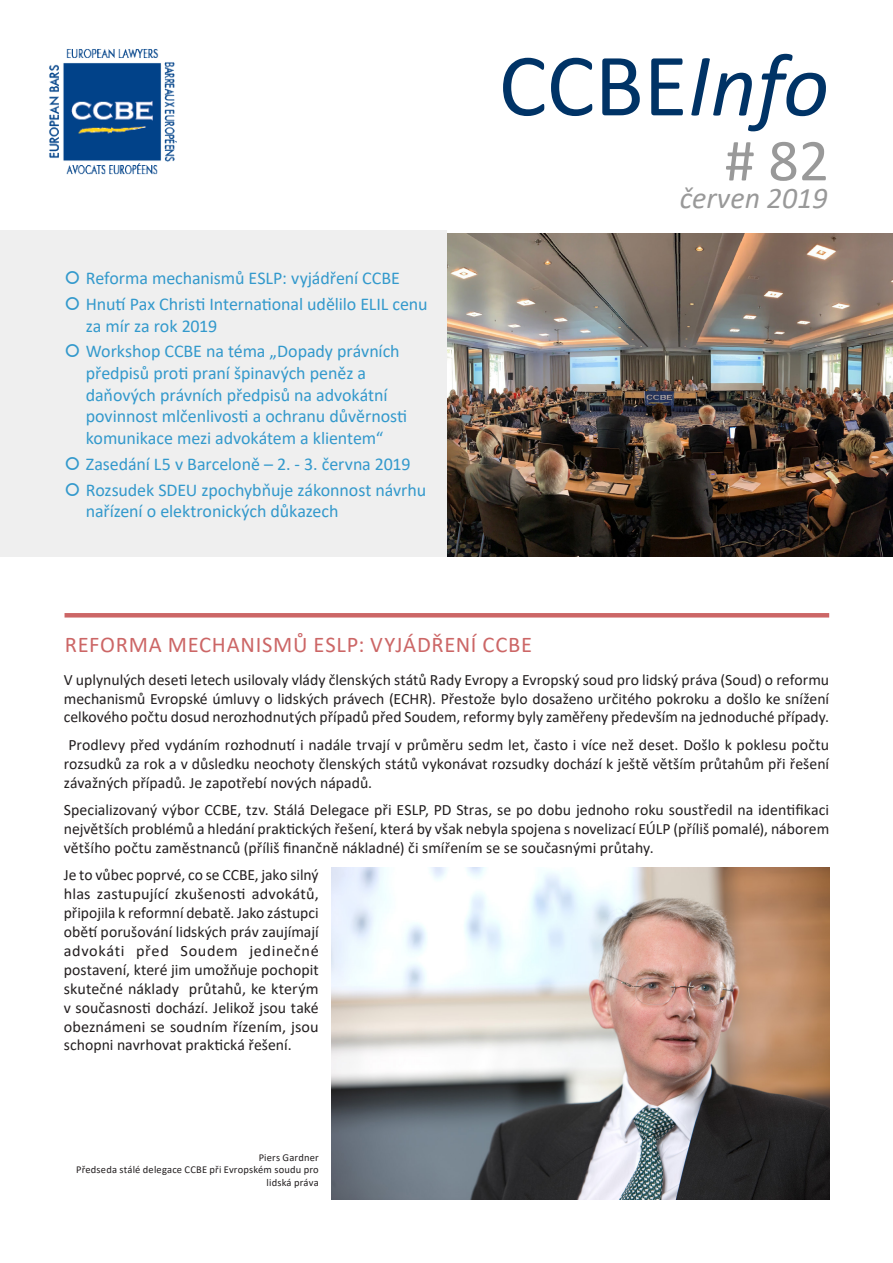
<style>
.page{position:relative;width:893px;height:1263px;background:#fff}
.page>*{position:absolute;margin:0;border:0;box-sizing:border-box;transform-origin:0 0}
.t1{font:90px "Calibri";color:#036}
.t2{font:60px "Calibri";color:#999}
.t3{font:italic 30px "Calibri";color:#999}
.Titre_01{font:22.5px "Calibri";letter-spacing:.035em;color:#c66}
.t4{font:18px/21.6px "Calibri";letter-spacing:-.005em;color:#39c}
.Contenu{font:15.75px/18.9px "Calibri";color:#231f20;text-align:justify}
.Légende_noir{font:10.5px/12.6px "Calibri";letter-spacing:.015em;color:#231f20;text-align:right}
.s1{font-style:italic}
</style>
<div class="page">
<img style="left:49px;top:49px;width:127px;height:126px">
<img style="left:446px;top:233px;width:447px;height:323px">
<img style="left:331px;top:867px;width:498px;height:332px">
<hr style="left:65px;top:613px;width:764px;height:4px;background:#c66">
<div style="left:0;top:231px;width:446px;height:326px;background:#efefef"></div>
<p class="t4" style="left:86px;top:267px;width:316px">Reforma mechanismů ESLP: vyjádření CCBE</p>
<p class="t4" style="left:86px;top:293px;width:343px">Hnutí Pax Christi International udělilo ELIL cenu za mír za rok 2019</p>
<p class="t4" style="left:86px;top:340px;width:323px">Workshop CCBE na téma „Dopady právních předpisů proti praní špinavých peněz a daňových právních předpisů na advokátní povinnost mlčenlivosti a ochranu důvěrnosti komunikace mezi advokátem a klientem“</p>
<p class="t4" style="left:86px;top:452px;width:326px">Zasedání L5 v Barceloně – 2. - 3. června 2019</p>
<p class="t4" style="left:86px;top:478px;width:342px">Rozsudek SDEU zpochybňuje zákonnost návrhu nařízení o elektronických důkazech</p>
<p class="t1" style="left:499px;top:23px;width:332px">CCBE<span class="s1">Info</span></p>
<p class="t2" style="left:725px;top:119px;width:106px"># 82</p>
<p class="t3" style="left:680px;top:178px;width:149px">červen 2019</p>
<p class="Titre_01" style="left:65px;top:628px;width:469px">REFORMA MECHANISMŮ ESLP: VYJÁDŘENÍ CCBE</p>
<p class="Contenu" style="left:64px;top:669px;width:767px">V uplynulých deseti letech usilovaly vlády členských států Rady Evropy a Evropský soud pro lidský práva (Soud) o reformu mechanismů Evropské úmluvy o lidských právech (ECHR). Přestože bylo dosaženo určitého pokroku a došlo ke snížení celkového počtu dosud nerozhodnutých případů před Soudem, reformy byly zaměřeny především na jednoduché případy.</p>
<p class="Contenu" style="left:64px;top:735px;width:767px;text-indent:5px">Prodlevy před vydáním rozhodnutí i nadále trvají v průměru sedm let, často i více než deset. Došlo k poklesu počtu rozsudků za rok a v důsledku neochoty členských států vykonávat rozsudky dochází k ještě větším průtahům při řešení závažných případů. Je zapotřebí nových nápadů.</p>
<p class="Contenu" style="left:64px;top:800px;width:767px">Specializovaný výbor CCBE, tzv. Stálá Delegace při ESLP, PD Stras, se po dobu jednoho roku soustředil na identifikaci největších problémů a hledání praktických řešení, která by však nebyla spojena s novelizací EÚLP (příliš pomalé), náborem většího počtu zaměstnanců (příliš finančně nákladné) či smířením se se současnými průtahy.</p>
<p class="Contenu" style="left:64px;top:865px;width:256px">Je to vůbec poprvé, co se CCBE, jako silný hlas zastupující zkušenosti advokátů, připojila k reformní debatě. Jako zástupci obětí porušování lidských práv zaujímají advokáti před Soudem jedinečné postavení, které jim umožňuje pochopit skutečné náklady průtahů, ke kterým v současnosti dochází. Jelikož jsou také obeznámeni se soudním řízením, jsou schopni navrhovat praktická řešení.</p>
<p class="Légende_noir" style="left:259px;top:1150px;width:62px">Piers Gardner</p>
<p class="Légende_noir" style="left:76px;top:1163px;width:244px">Předseda stálé delegace CCBE při Evropském soudu pro lidská práva</p>
</div>
